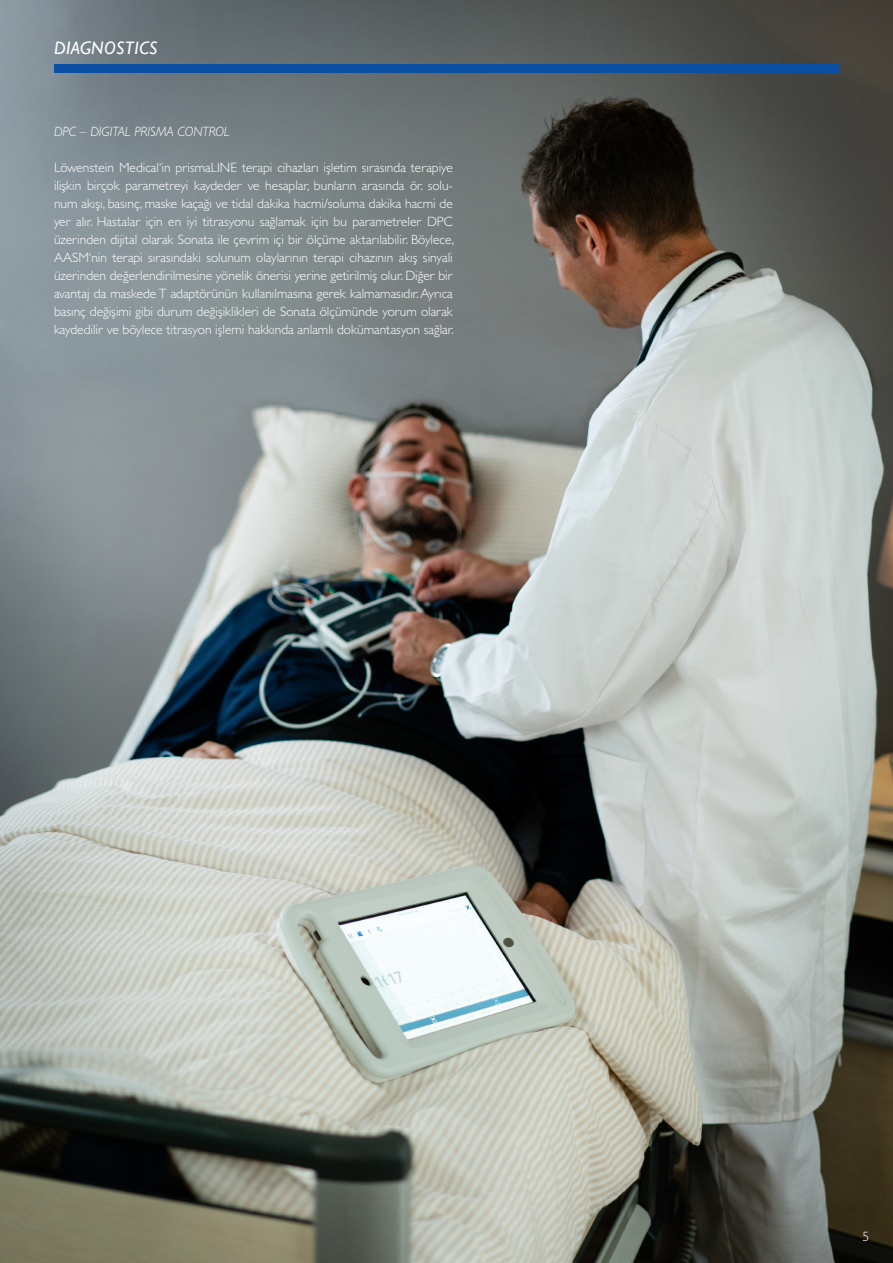
<style>
.page{position:relative;width:893px;height:1263px;background:#fff}
.page>*{position:absolute;margin:0;border:0;box-sizing:border-box;transform-origin:0 0}
.t1{font:italic 18px "Gill Sans";letter-spacing:.02em;color:#fff}
.Absatzformat_1{font:300 13.5px/18px "Gill Sans MT Pro";color:#fff;text-align:justify}
.Absatzformat_1-2{font:italic 300 13.5px "Gill Sans MT Pro";color:#fff}
</style>
<div class="page">
<img style="left:0;top:0;width:893px;height:1263px">
<div style="left:54px;top:64px;width:785px;height:8px;background:#0a4fa2"></div>
<p class="t1" style="left:54px;top:38px;width:105px">DIAGNOSTICS</p>
<p class="Absatzformat_1-2" style="left:54px;top:123px;width:177px">DPC – DIGITAL PRISMA CONTROL</p>
<p class="Absatzformat_1" style="left:54px;top:158px;width:402px">Löwenstein Medical‘in prismaLINE terapi cihazları işletim sırasında terapiye ilişkin birçok parametreyi kaydeder ve hesaplar, bunların arasında ör. solu&shy;num akışı, basınç, maske kaçağı ve tidal dakika hacmi/soluma dakika hacmi de yer alır. Hastalar için en iyi titrasyonu sağlamak için bu parametreler DPC üzerinden dijital olarak Sonata ile çevrim içi bir ölçüme aktarılabilir. Böylece, AASM‘nin terapi sırasındaki solunum olaylarının terapi cihazının akış sinyali üzerinden değerlendirilmesine yönelik önerisi yerine getirilmiş olur. Diğer bir avantaj da maskede T adaptörünün kullanılmasına gerek kalmamasıdır. Ayrıca basınç değişimi gibi durum değişiklikleri de Sonata ölçümünde yorum olarak kaydedilir ve böylece titrasyon işlemi hakkında anlamlı dokümantasyon sağlar.</p>
<p class="Absatzformat_1" style="left:863px;top:1227px;width:8px">5</p>
</div>
